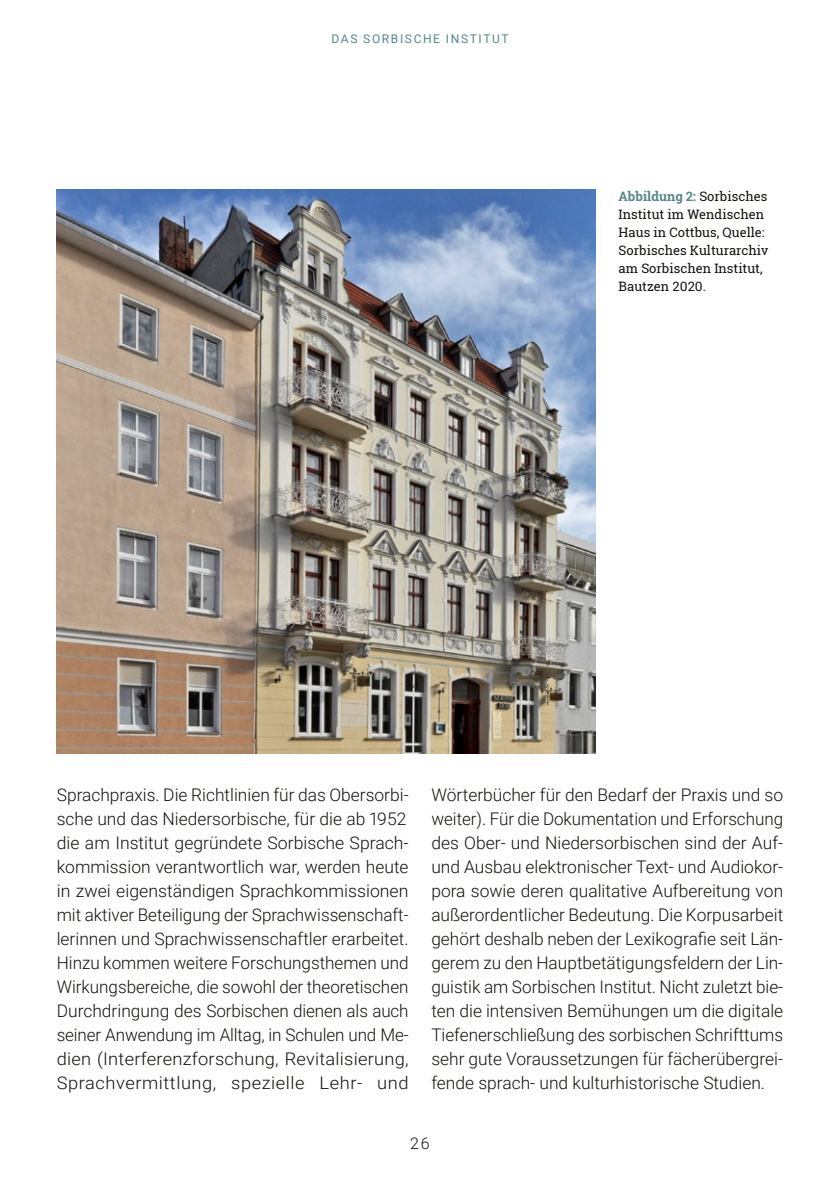
<style>
.page{position:relative;width:840px;height:1191px;background:#fff}
.page>*{position:absolute;margin:0;border:0;box-sizing:border-box;transform-origin:0 0}
.Lauftext{font:300 17.4px/24px "Roboto";color:#12120d;text-align:justify}
.t1{font:16px "Roboto Light 2";color:#12120d}
.t2{font:13px/18px "Roboto Slab";color:#12120d}
.t3{font:12px "Roboto";letter-spacing:.135em;color:#548885}
.s1{font-family:"Roboto Slab Bold 2";color:#548885}
.s2{font-family:"Roboto Slab Regular 2"}
.s3{font-family:"Roboto Light 2";font-weight:400}
</style>
<div class="page">
<img style="left:57px;top:190px;width:538px;height:563px">
<p class="t3" style="left:331px;top:30px;width:78px">DAS SORBISCHE</p>
<p class="t3" style="left:445px;top:30px;width:14px">INSTITUT</p>
<p class="t2" style="left:618px;top:187px;width:151px"><span class="s1">Abbildung 2:</span> Sorbisches<br>Institut im Wendischen<br>Haus in Cottbus, Quelle:<br>Sorbisches Kulturarchiv am Sorbischen Institut,<br><span class="s2">Bautzen 2020.</span></p>
<p class="Lauftext" style="left:57px;top:782px;width:353px">Sprachpraxis. Die Richtlinien für das Obersorbi&shy;<span class="s3">sche und das Niedersorbische, für die ab 1952</span></p>
<p class="Lauftext" style="left:57px;top:830px;width:353px">die am Institut gegründete Sorbische Sprach&shy;<span class="s3">kommission verantwortlich war, werden heute </span>in zwei eigenständigen Sprachkommissionen <span class="s3">mit aktiver Beteiligung der Sprachwissenschaft&shy;</span>lerinnen und Sprachwissenschaftler erarbeitet.<br>Hinzu kommen weitere Forschungsthemen und Wirkungsbereiche, die sowohl der theoretischen Durchdringung des Sorbischen dienen als auch seiner Anwendung im Alltag, in Schulen und Me&shy;<span class="s3">dien (Interferenzforschung, Revitalisierung, Sprachvermittlung, spezielle Lehr- und</span></p>
<p class="Lauftext" style="left:431px;top:782px;width:353px">Wörterbücher für den Bedarf der Praxis und so weiter). Für die Dokumentation und Erforschung <span class="s3">des Ober- und Niedersorbischen sind der Auf&shy;</span>und Ausbau elektronischer Text- und Audiokor&shy;<span class="s3">pora sowie deren qualitative Aufbereitung von </span>außerordentlicher Bedeutung. Die Korpusarbeit <span class="s3">gehört deshalb neben der Lexikografie seit Län&shy;</span>gerem zu den Hauptbetätigungsfeldern der Lin&shy;<span class="s3">guistik am Sorbischen Institut. Nicht zuletzt bie&shy;ten die intensiven Bemühungen um die digitale </span>Tiefenerschließung des sorbischen Schrifttums sehr gute Voraussetzungen für fächerübergrei&shy;fende sprach- und kulturhistorische Studien.</p>
<p class="t1" style="left:410px;top:1132px;width:21px">26</p>
</div>
